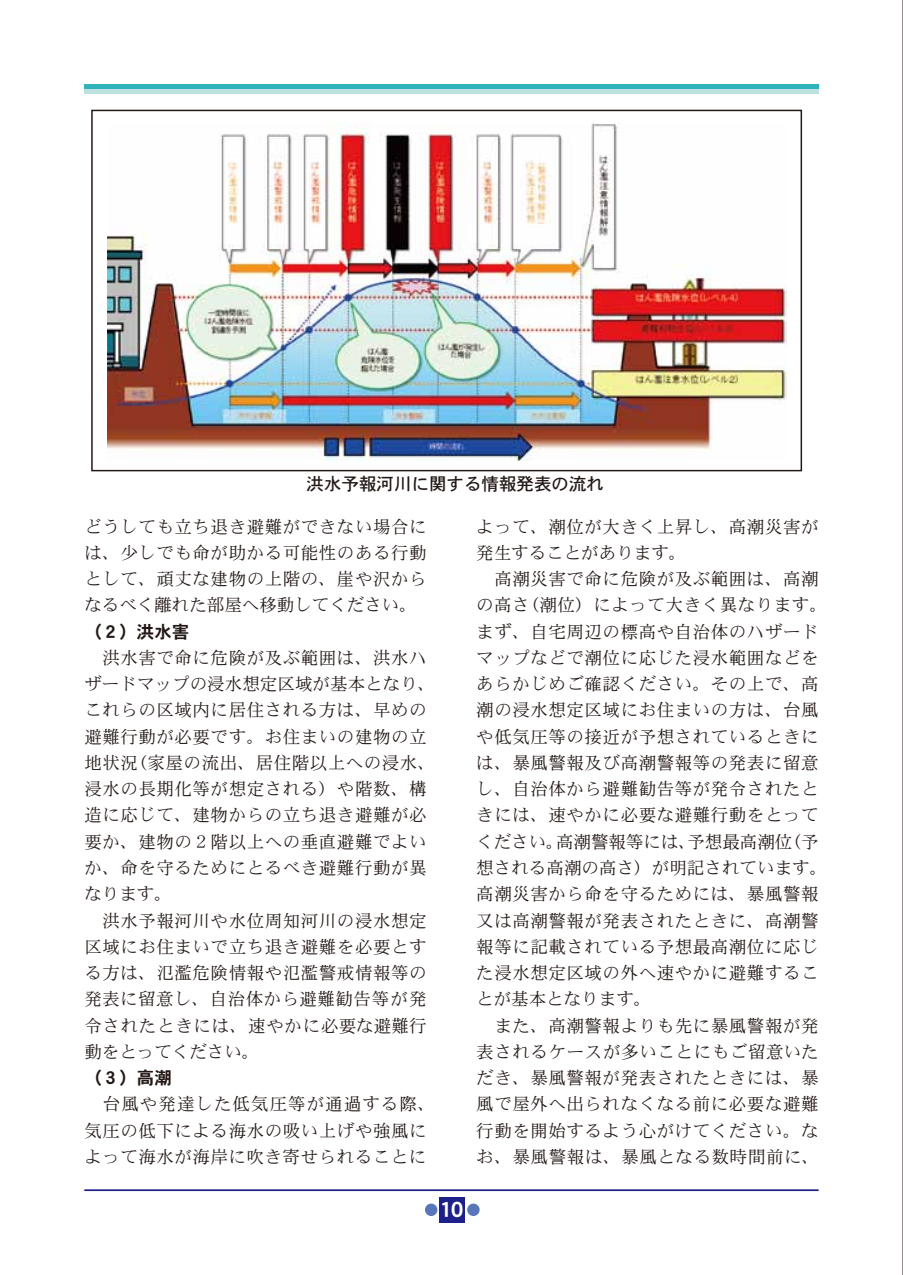
<style>
.page{position:relative;width:903px;height:1275px;background:#fff}
.page>*{position:absolute;margin:0;border:0;box-sizing:border-box;transform-origin:0 0}
.t1{font:21px "DFHS Gothic W7 WING RKSJ H";color:#fff}
.t2{font:17.5px/26.2px "DFHS Mincho W3 WIN RKSJ H";letter-spacing:.03em;color:#221815}
.t3{font:17.5px "DFHS Gothic W5 WIN RKSJ H";color:#221815}
.t4{font:17.5px "DFHS Gothic W7 WIN RKSJ H";color:#221815}
</style>
<div class="page">
<div style="left:440px;top:1197px;width:25px;height:25px;background:#1d2088"></div>
<div style="left:467px;top:1203px;width:13px;height:13px;background:#5976ba;border-radius:50%"></div>
<div style="left:425px;top:1203px;width:12px;height:13px;background:#5976ba;border-radius:50%"></div>
<hr style="left:84px;top:1189px;width:734px;height:2px;background:#1d2088">
<div style="left:84px;top:89px;width:735px;height:5px;background:#bce1df"></div>
<div style="left:84px;top:84px;width:735px;height:5px;background:#2fb2b9"></div>
<img style="left:108px;top:124px;width:679px;height:336px">
<svg style="left:902px;top:0;width:1px;height:1275px"></svg>
<p class="t3" style="left:306px;top:475px;width:299px">洪水予報河川に関する情報発表の流れ</p>
<p class="t2" style="left:84px;top:514px;width:344px;text-align:justify">どうしても立ち退き避難ができない場合には、少しでも命が助かる可能性のある行動として、頑丈な建物の上階の、崖や沢からなるべく離れた部屋へ移動してください。</p>
<p class="t4" style="left:84px;top:623px;width:106px">（２）洪水害</p>
<p class="t2" style="left:84px;top:645px;width:352px">　洪水害で命に危険が及ぶ範囲は、洪水ハザードマップの浸水想定区域が基本となり、これらの区域内に居住される方は、早めの避難行動が必要です。お住まいの建物の立地状況（家屋の流出、居住階以上への浸水、浸水の長期化等が想定される）や階数、構造に応じて、建物からの立ち退き避難が必要か、建物の２階以上への垂直避難でよいか、命を守るためにとるべき避難行動が異なります。<br>　洪水予報河川や水位周知河川の浸水想定区域にお住まいで立ち退き避難を必要とする方は、氾濫危険情報や氾濫警戒情報等の発表に留意し、自治体から避難勧告等が発令されたときには、速やかに必要な避難行動をとってください。</p>
<p class="t4" style="left:84px;top:1069px;width:89px">（３）高潮</p>
<p class="t2" style="left:84px;top:1091px;width:353px">　台風や発達した低気圧等が通過する際、気圧の低下による海水の吸い上げや強風によって海水が海岸に吹き寄せられることに</p>
<p class="t2" style="left:476px;top:514px;width:352px">よって、潮位が大きく上昇し、高潮災害が発生することがあります。<br>　高潮災害で命に危険が及ぶ範囲は、高潮の高さ（潮位）によって大きく異なります。まず、自宅周辺の標高や自治体のハザードマップなどで潮位に応じた浸水範囲などをあらかじめご確認ください。その上で、高潮の浸水想定区域にお住まいの方は、台風や低気圧等の接近が予想されているときには、暴風警報及び高潮警報等の発表に留意し、自治体から避難勧告等が発令されたときには、速やかに必要な避難行動をとってください。高潮警報等には、予想最高潮位（予想される高潮の高さ）が明記されています。高潮災害から命を守るためには、暴風警報又は高潮警報が発表されたときに、高潮警報等に記載されている予想最高潮位に応じた浸水想定区域の外へ速やかに避難することが基本となります。<br>　また、高潮警報よりも先に暴風警報が発表されるケースが多いことにもご留意いただき、暴風警報が発表されたときには、暴風で屋外へ出られなくなる前に必要な避難行動を開始するよう心がけてください。なお、暴風警報は、暴風となる数時間前に、</p>
<p class="t1" style="left:439px;top:1199px;width:25px">10</p>
</div>
